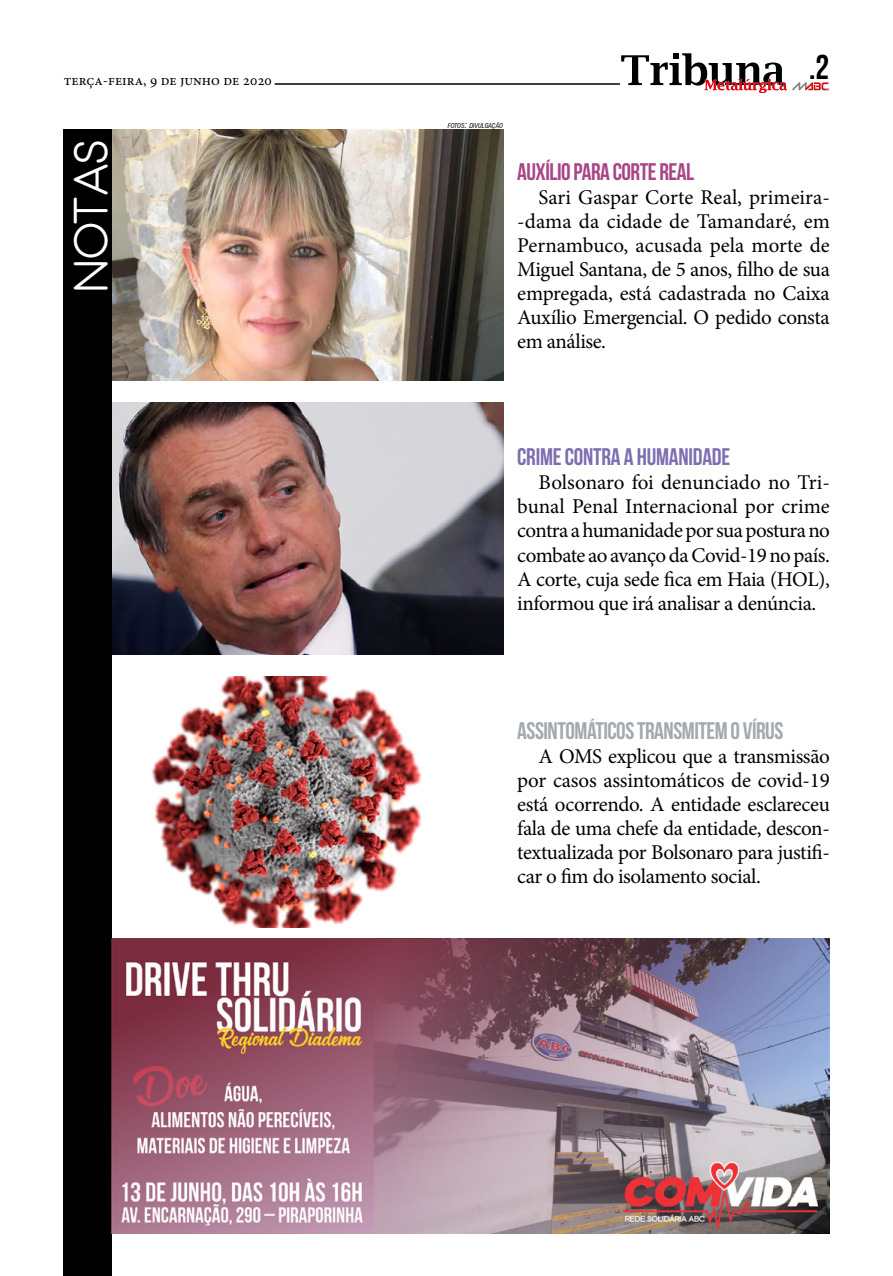
<style>
.page{position:relative;width:893px;height:1276px;background:#fff}
.page>*{position:absolute;margin:0;border:0;box-sizing:border-box;transform-origin:0 0}
.t1{font:48px "Moon 2.0";color:#fff}
.t2{font:34.5px "Bebas Neue";color:#000}
.t3{font:24px "Bebas Neue";letter-spacing:-.02em;color:#a3a9b0}
.t4{font:24px "Bebas Neue";letter-spacing:-.01em;color:#7c6eb0}
.t5{font:24px "Bebas Neue";letter-spacing:-.02em;color:#a74686}
.t6{font:21px/24px "Minion Pro";letter-spacing:-.02em;color:#000;text-align:justify}
.t7{font:15px "Minion Pro";color:#000}
.t8{font:italic condensed 6.6px "Swiss 721 BT";color:#000}
.s1{font-size:9.3px}
</style>
<div class="page">
<svg style="left:621px;top:53px;width:208px;height:40px"></svg>
<hr style="left:275px;top:83px;width:345px;height:2px;background:#000">
<img style="left:112px;top:129px;width:391px;height:252px">
<img style="left:112px;top:402px;width:391px;height:252px">
<img style="left:152px;top:676px;width:270px;height:252px">
<div style="left:64px;top:129px;width:48px;height:1147px;background:#000"></div>
<img style="left:112px;top:939px;width:717px;height:294px">
<p class="t7" style="left:64px;top:70px;width:210px">terça-feira, 9 de junho de 2020</p>
<h1 class="t1" style="left:64px;top:290px;width:152px;rotate:-90deg">NOTAS</h1>
<h2 class="t2" style="left:809px;top:48px;width:22px">.2</h2>
<p class="t8" style="left:448px;top:122px;width:57px">FOTOS<span class="s1">:</span> DIVULGAÇÃO</p>
<p class="t5" style="left:517px;top:158px;width:179px">AUXÍLIO PARA CORTE REAL</p>
<p class="t6" style="left:517px;top:185px;width:314px;text-indent:21px">Sari Gaspar Corte Real, primeira--dama da cidade de Tamandaré, em Pernambuco, acusada pela morte de Miguel Santana, de 5 anos, filho de sua empregada, está cadastrada no Caixa Auxílio Emergencial. O pedido consta em análise.</p>
<p class="t4" style="left:517px;top:444px;width:214px">CRIME CONTRA A HUMANIDADE</p>
<p class="t6" style="left:517px;top:471px;width:314px;text-indent:21px">Bolsonaro foi denunciado no Tri&shy;bunal Penal Internacional por crime contra a humanidade por sua postura no combate ao avanço da Covid-19 no país.<br>A corte, cuja sede fica em Haia (HOL), informou que irá analisar a denúncia.</p>
<p class="t3" style="left:517px;top:717px;width:268px">ASSINTOMÁTICOS TRANSMITEM O VÍRUS</p>
<p class="t6" style="left:517px;top:744px;width:314px;text-indent:21px">A OMS explicou que a transmissão por casos assintomáticos de covid-19 está ocorrendo. A entidade esclareceu fala de uma chefe da entidade, descon&shy;textualizada por Bolsonaro para justifi&shy;car o fim do isolamento social.</p>
</div>
